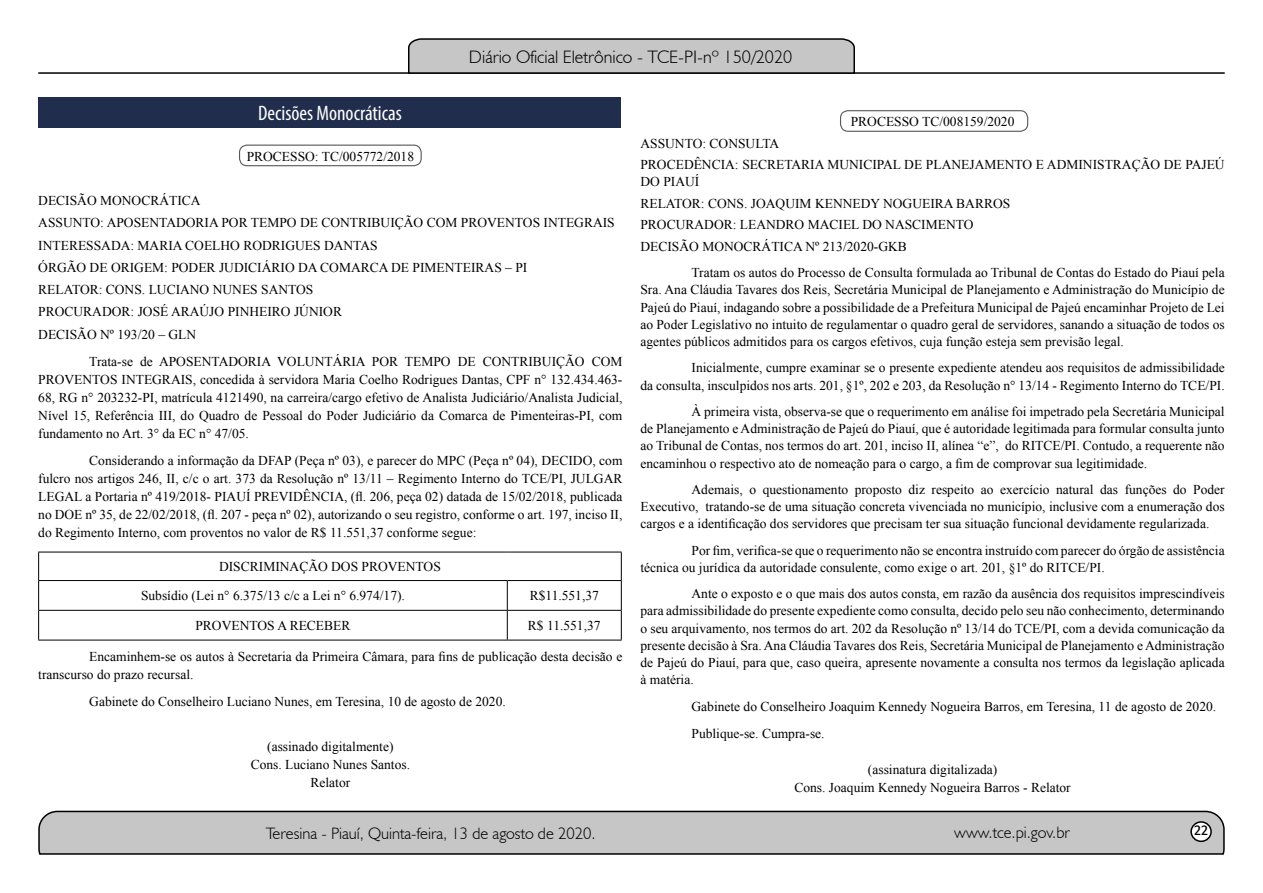
<style>
.page{position:relative;width:1263px;height:893px;background:#fff}
.page>*{position:absolute;margin:0;border:0;box-sizing:border-box;transform-origin:0 0}
.t1{font:condensed 21px "Myriad Pro";color:#fff}
.t2{font:300 18px "Humanist 521 BT";color:#000}
.t3{font:300 16.5px "Humanist 521 BT";color:#000}
.t4{font:15px "Estrangelo Edessa";color:#000}
.t5{font:13.5px/17.2px "Times New Roman";color:#000}
</style>
<div class="page">
<svg style="left:38px;top:810px;width:1187px;height:45px;background:#b9b9b9"></svg>
<div style="left:1191px;top:822px;width:20px;height:19px;background:#fff;border-radius:50%"></div>
<div style="left:1190px;top:821px;width:22px;height:21px;border:2px solid #000;border-radius:50%"></div>
<hr style="left:38px;top:72px;width:1187px;height:2px;background:#000">
<svg style="left:407px;top:38px;width:449px;height:36px;background:#b4b4b4"></svg>
<div style="left:39px;top:97px;width:582px;height:31px;background:#212d4c"></div>
<hr style="left:38px;top:552px;width:469px;height:1px;background:#000">
<hr style="left:507px;top:552px;width:115px;height:1px;background:#000">
<hr style="left:38px;top:580px;width:469px;height:1px;background:#000">
<hr style="left:507px;top:580px;width:115px;height:1px;background:#000">
<hr style="left:38px;top:610px;width:469px;height:1px;background:#000">
<hr style="left:507px;top:610px;width:115px;height:1px;background:#000">
<hr style="left:38px;top:640px;width:469px;height:1px;background:#000">
<hr style="left:507px;top:640px;width:115px;height:1px;background:#000">
<svg style="left:38px;top:552px;width:1px;height:88px"></svg>
<svg style="left:507px;top:581px;width:1px;height:59px"></svg>
<svg style="left:621px;top:552px;width:1px;height:88px"></svg>
<div style="left:239px;top:145px;width:183px;height:21px;border:1px solid #575756;border-radius:8px"></div>
<div style="left:840px;top:110px;width:188px;height:22px;border:1px solid #575756;border-radius:8px"></div>
<h2 class="t2" style="left:469px;top:46px;width:325px">Diário Oficial Eletrônico - TCE-PI-nº 150/2020</h2>
<h1 class="t1" style="left:258px;top:100px;width:145px">Decisões Monocráticas</h1>
<p class="t5" style="left:247px;top:147px;width:169px">PROCESSO: TC/005772/2018</p>
<p class="t5" style="left:38px;top:189px;width:578px;line-height:22.2px">DECISÃO MONOCRÁTICA<br>ASSUNTO: APOSENTADORIA POR TEMPO DE CONTRIBUIÇÃO COM PROVENTOS INTEGRAIS INTERESSADA: MARIA COELHO RODRIGUES DANTAS<br>ÓRGÃO DE ORIGEM: PODER JUDICIÁRIO DA COMARCA DE PIMENTEIRAS – PI<br>RELATOR: CONS. LUCIANO NUNES SANTOS<br>PROCURADOR: JOSÉ ARAÚJO PINHEIRO JÚNIOR<br>DECISÃO Nº 193/20 – GLN</p>
<p class="t5" style="left:38px;top:352px;width:586px;line-height:18px;text-align:justify;text-indent:51px">Trata-se de APOSENTADORIA VOLUNTÁRIA POR TEMPO DE CONTRIBUIÇÃO COM PROVENTOS INTEGRAIS, concedida à servidora Maria Coelho Rodrigues Dantas, CPF n° 132.434.463- 68, RG n° 203232-PI, matrícula 4121490, na carreira/cargo efetivo de Analista Judiciário/Analista Judicial, Nível 15, Referência III, do Quadro de Pessoal do Poder Judiciário da Comarca de Pimenteiras-PI, com fundamento no Art. 3° da EC n° 47/05.</p>
<p class="t5" style="left:38px;top:451px;width:586px;line-height:18px;text-align:justify;text-indent:51px">Considerando a informação da DFAP (Peça nº 03), e parecer do MPC (Peça nº 04), DECIDO, com fulcro nos artigos 246, II, c/c o art. 373 da Resolução nº 13/11 – Regimento Interno do TCE/PI, JULGAR LEGAL a Portaria nº 419/2018- PIAUÍ PREVIDÊNCIA, (fl. 206, peça 02) datada de 15/02/2018, publicada no DOE nº 35, de 22/02/2018, (fl. 207 - peça nº 02), autorizando o seu registro, conforme o art. 197, inciso II, do Regimento Interno, com proventos no valor de R$ 11.551,37 conforme segue:</p>
<p class="t5" style="left:141px;top:552px;width:301px;line-height:29.1px;text-indent:78px">DISCRIMINAÇÃO DOS PROVENTOS<br>Subsídio (Lei n° 6.375/13 c/c a Lei n° 6.974/17).</p>
<p class="t5" style="left:530px;top:587px;width:71px">R$11.551,37</p>
<p class="t5" style="left:195px;top:616px;width:157px">PROVENTOS A RECEBER</p>
<p class="t5" style="left:528px;top:616px;width:74px">R$ 11.551,37</p>
<p class="t5" style="left:38px;top:648px;width:586px;line-height:18px;text-indent:51px">Encaminhem-se os autos à Secretaria da Primeira Câmara, para fins de publicação desta decisão e transcurso do prazo recursal.</p>
<p class="t5" style="left:89px;top:693px;width:418px">Gabinete do Conselheiro Luciano Nunes, em Teresina, 10 de agosto de 2020.</p>
<p class="t5" style="left:251px;top:738px;width:161px;line-height:18px;text-align:center">(assinado digitalmente)<br>Cons. Luciano Nunes Santos.<br>Relator</p>
<p class="t5" style="left:851px;top:113px;width:165px">PROCESSO TC/008159/2020</p>
<p class="t5" style="left:640px;top:132px;width:586px;line-height:21.5px">ASSUNTO: CONSULTA<br>PROCEDÊNCIA: SECRETARIA MUNICIPAL DE PLANEJAMENTO E ADMINISTRAÇÃO DE PAJEÚ</p>
<p class="t5" style="left:640px;top:171px;width:371px;line-height:21.5px">DO PIAUÍ<br>RELATOR: CONS. JOAQUIM KENNEDY NOGUEIRA BARROS PROCURADOR: LEANDRO MACIEL DO NASCIMENTO DECISÃO MONOCRÁTICA Nº 213/2020-GKB</p>
<p class="t5" style="left:640px;top:264px;width:586px;text-align:justify;text-indent:51px">Tratam os autos do Processo de Consulta formulada ao Tribunal de Contas do Estado do Piauí pela Sra. Ana Cláudia Tavares dos Reis, Secretária Municipal de Planejamento e Administração do Município de Pajeú do Piauí, indagando sobre a possibilidade de a Prefeitura Municipal de Pajeú encaminhar Projeto de Lei ao Poder Legislativo no intuito de regulamentar o quadro geral de servidores, sanando a situação de todos os agentes públicos admitidos para os cargos efetivos, cuja função esteja sem previsão legal.</p>
<p class="t5" style="left:640px;top:359px;width:586px;text-align:right">Inicialmente, cumpre examinar se o presente expediente atendeu aos requisitos de admissibilidade<br>da consulta, insculpidos nos arts. 201, §1º, 202 e 203, da Resolução n° 13/14 - Regimento Interno do TCE/PI.</p>
<p class="t5" style="left:640px;top:403px;width:586px;text-align:justify;text-indent:51px">À primeira vista, observa-se que o requerimento em análise foi impetrado pela Secretária Municipal de Planejamento e Administração de Pajeú do Piauí, que é autoridade legitimada para formular consulta junto ao Tribunal de Contas, nos termos do art. 201, inciso II, alínea “e”, do RITCE/PI. Contudo, a requerente não encaminhou o respectivo ato de nomeação para o cargo, a fim de comprovar sua legitimidade.</p>
<p class="t5" style="left:640px;top:481px;width:586px;text-align:justify;text-indent:51px">Ademais, o questionamento proposto diz respeito ao exercício natural das funções do Poder Executivo, tratando-se de uma situação concreta vivenciada no município, inclusive com a enumeração dos cargos e a identificação dos servidores que precisam ter sua situação funcional devidamente regularizada.</p>
<p class="t5" style="left:640px;top:541px;width:586px;text-indent:51px">Por fim, verifica-se que o requerimento não se encontra instruído com parecer do órgão de assistência técnica ou jurídica da autoridade consulente, como exige o art. 201, §1º do RITCE/PI.</p>
<p class="t5" style="left:640px;top:585px;width:586px;text-align:justify;text-indent:51px">Ante o exposto e o que mais dos autos consta, em razão da ausência dos requisitos imprescindíveis para admissibilidade do presente expediente como consulta, decido pelo seu não conhecimento, determinando o seu arquivamento, nos termos do art. 202 da Resolução nº 13/14 do TCE/PI, com a devida comunicação da presente decisão à Sra. Ana Cláudia Tavares dos Reis, Secretária Municipal de Planejamento e Administração de Pajeú do Piauí, para que, caso queira, apresente novamente a consulta nos termos da legislação aplicada à matéria.</p>
<p class="t5" style="left:691px;top:692px;width:526px;line-height:27px">Gabinete do Conselheiro Joaquim Kennedy Nogueira Barros, em Teresina, 11 de agosto de 2020.<br>Publique-se. Cumpra-se.</p>
<p class="t5" style="left:794px;top:760px;width:278px;line-height:18px;text-align:center">(assinatura digitalizada)<br>Cons. Joaquim Kennedy Nogueira Barros - Relator</p>
<p class="t3" style="left:266px;top:823px;width:331px">Teresina - Piauí, Quinta-feira, 13 de agosto de 2020.</p>
<p class="t3" style="left:954px;top:822px;width:117px">www.tce.pi.gov.br</p>
<p class="t4" style="left:1194px;top:823px;width:16px">22</p>
</div>
